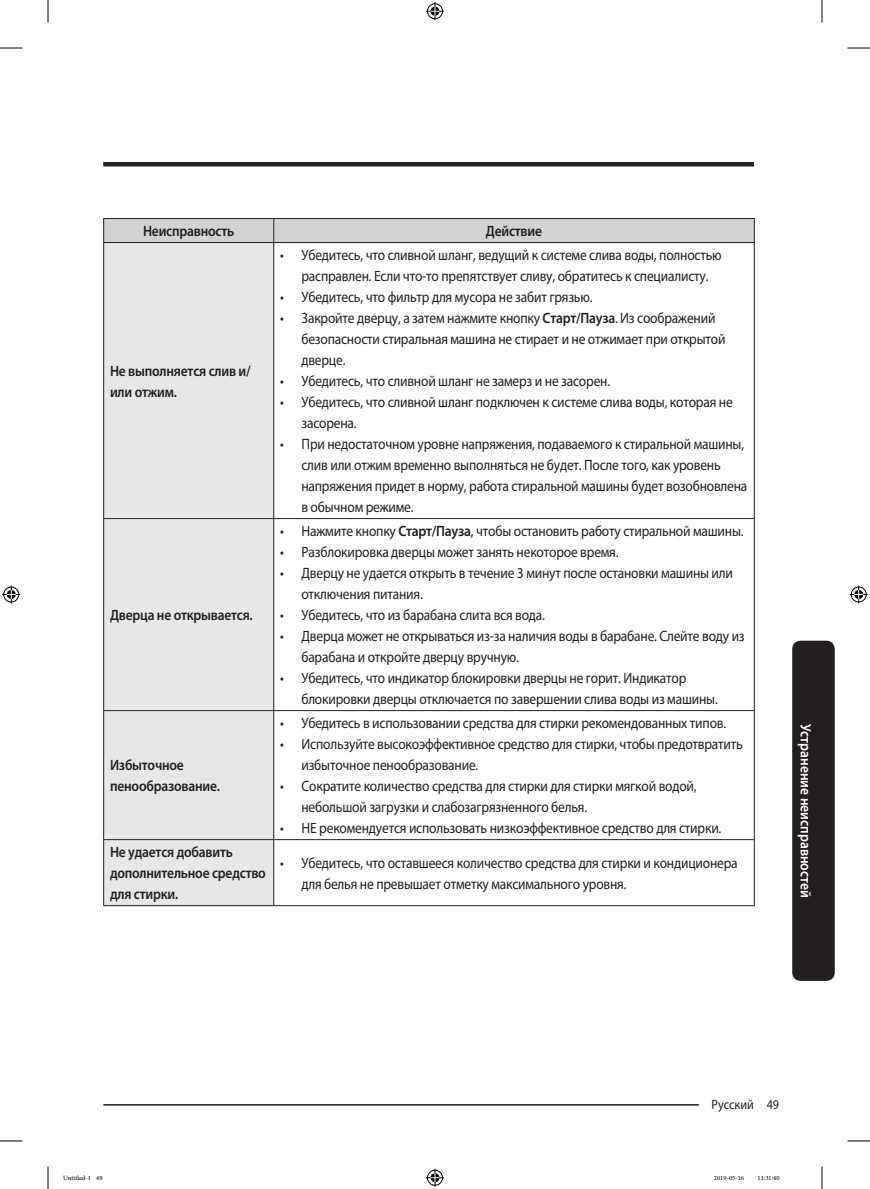
<style>
.page{position:relative;width:870px;height:1189px;background:#fff}
.page>*{position:absolute;margin:0;border:0;box-sizing:border-box;transform-origin:0 0}
.t1{font:15px/21px "Myriad Pro";letter-spacing:-.015em;color:#231f20;scale:.9 1}
.P_Center{font:600 15px/21px "Myriad Pro";letter-spacing:-.015em;color:#231f20;scale:.9 1}
.Sidebar{font:600 15px "Myriad Pro";color:#fff;scale:.9 1}
.t2{font:13.5px "Myriad Pro";color:#231f20;scale:.9 1}
.t3{font:9px "Adobe Arabic";color:#000}
.s1{font-weight:600}
</style>
<div class="page">
<hr style="left:103px;top:162px;width:651px;height:4px;background:#231f20">
<hr style="left:103px;top:1104px;width:651px;height:1px;background:#231f20">
<div style="left:699px;top:1096px;width:68px;height:15px;background:#fff"></div>
<div style="left:792px;top:641px;width:43px;height:340px;background:#231f20;border-radius:9px"></div>
<div style="left:104px;top:243px;width:169px;height:662px;background:#e6e7e9"></div>
<div style="left:103px;top:218px;width:652px;height:24px;background:#d1d2d4"></div>
<hr style="left:103px;top:242px;width:171px;height:1px;background:#231f20">
<hr style="left:103px;top:243px;width:1px;height:275px;background:#231f20">
<hr style="left:274px;top:242px;width:481px;height:1px;background:#231f20">
<hr style="left:273px;top:243px;width:1px;height:275px;background:#231f20">
<hr style="left:754px;top:243px;width:1px;height:275px;background:#231f20">
<hr style="left:103px;top:518px;width:171px;height:1px;background:#231f20">
<hr style="left:103px;top:519px;width:1px;height:191px;background:#231f20">
<hr style="left:274px;top:518px;width:481px;height:1px;background:#231f20">
<hr style="left:273px;top:519px;width:1px;height:191px;background:#231f20">
<hr style="left:754px;top:519px;width:1px;height:191px;background:#231f20">
<hr style="left:103px;top:710px;width:171px;height:1px;background:#231f20">
<hr style="left:103px;top:711px;width:1px;height:128px;background:#231f20">
<hr style="left:274px;top:710px;width:481px;height:1px;background:#231f20">
<hr style="left:273px;top:711px;width:1px;height:128px;background:#231f20">
<hr style="left:754px;top:711px;width:1px;height:128px;background:#231f20">
<hr style="left:103px;top:839px;width:171px;height:1px;background:#231f20">
<hr style="left:103px;top:840px;width:1px;height:65px;background:#231f20">
<hr style="left:274px;top:839px;width:481px;height:1px;background:#231f20">
<hr style="left:273px;top:840px;width:1px;height:65px;background:#231f20">
<hr style="left:754px;top:840px;width:1px;height:65px;background:#231f20">
<hr style="left:103px;top:905px;width:171px;height:1px;background:#231f20">
<hr style="left:274px;top:905px;width:481px;height:1px;background:#231f20">
<svg style="left:0;top:48px;width:22px;height:1px"></svg>
<svg style="left:847px;top:48px;width:23px;height:1px"></svg>
<svg style="left:0;top:1141px;width:22px;height:1px"></svg>
<svg style="left:847px;top:1141px;width:23px;height:1px"></svg>
<svg style="left:48px;top:0;width:1px;height:23px"></svg>
<svg style="left:48px;top:1166px;width:1px;height:23px"></svg>
<svg style="left:822px;top:0;width:1px;height:23px"></svg>
<svg style="left:822px;top:1166px;width:1px;height:23px"></svg>
<svg style="left:426px;top:2px;width:18px;height:18px"></svg>
<svg style="left:426px;top:1169px;width:18px;height:18px"></svg>
<svg style="left:2px;top:585px;width:18px;height:18px"></svg>
<svg style="left:850px;top:585px;width:18px;height:18px"></svg>
<p class="P_Center" style="left:143px;top:220px;width:103px">Неисправность</p>
<p class="P_Center" style="left:486px;top:220px;width:64px">Действие</p>
<p class="P_Center" style="left:110px;top:360px;width:158px">Не выполняется слив и/ или отжим.</p>
<p class="P_Center" style="left:110px;top:604px;width:160px">Дверца не открывается.</p>
<p class="P_Center" style="left:110px;top:754px;width:124px">Избыточное пенообразование.</p>
<p class="t1" style="left:280px;top:244px;width:492px;text-align:center">• Убедитесь, что сливной шланг, ведущий к системе слива воды, полностью расправлен. Если что-то препятствует сливу, обратитесь к специалисту.</p>
<p class="t1" style="left:280px;top:286px;width:349px">• Убедитесь, что фильтр для мусора не забит грязью.</p>
<p class="t1" style="left:301px;top:307px;width:473px;text-indent:-21px">• Закройте дверцу, а затем нажмите кнопку <span class="s1">Старт/Пауза</span>. Из соображений безопасности стиральная машина не стирает и не отжимает при открытой дверце.</p>
<p class="t1" style="left:280px;top:370px;width:368px">• Убедитесь, что сливной шланг не замерз и не засорен.</p>
<p class="t1" style="left:301px;top:391px;width:481px;text-indent:-21px">• Убедитесь, что сливной шланг подключен к системе слива воды, которая не засорена.</p>
<p class="t1" style="left:301px;top:433px;width:497px;text-indent:-21px">• При недостаточном уровне напряжения, подаваемого к стиральной машины, слив или отжим временно выполняться не будет. После того, как уровень напряжения придет в норму, работа стиральной машины будет возобновлена в обычном режиме.</p>
<p class="t1" style="left:280px;top:520px;width:516px">• Нажмите кнопку <span class="s1">Старт/Пауза</span>, чтобы остановить работу стиральной машины.</p>
<p class="t1" style="left:280px;top:541px;width:378px">• Разблокировка дверцы может занять некоторое время.</p>
<p class="t1" style="left:301px;top:562px;width:481px;text-indent:-21px">• Дверцу не удается открыть в течение 3 минут после остановки машины или отключения питания.</p>
<p class="t1" style="left:280px;top:604px;width:296px">• Убедитесь, что из барабана слита вся вода.</p>
<p class="t1" style="left:301px;top:625px;width:494px;text-indent:-21px">• Дверца может не открываться из-за наличия воды в барабане. Слейте воду из барабана и откройте дверцу вручную.</p>
<p class="t1" style="left:301px;top:667px;width:464px;text-indent:-21px">• Убедитесь, что индикатор блокировки дверцы не горит. Индикатор блокировки дверцы отключается по завершении слива воды из машины.</p>
<p class="t1" style="left:280px;top:712px;width:497px">• Убедитесь в использовании средства для стирки рекомендованных типов.</p>
<p class="t1" style="left:301px;top:733px;width:492px;text-indent:-21px">• Используйте высокоэффективное средство для стирки, чтобы предотвратить избыточное пенообразование.</p>
<p class="t1" style="left:301px;top:775px;width:441px;text-indent:-21px">• Сократите количество средства для стирки для стирки мягкой водой, небольшой загрузки и слабозагрязненного белья.</p>
<p class="t1" style="left:280px;top:817px;width:492px">• НЕ рекомендуется использовать низкоэффективное средство для стирки.</p>
<p class="P_Center" style="left:110px;top:841px;width:175px">Не удается добавить дополнительное средство для стирки.</p>
<p class="t1" style="left:301px;top:852px;width:486px;text-indent:-21px">• Убедитесь, что оставшееся количество средства для стирки и кондиционера для белья не превышает отметку максимального уровня.</p>
<p class="Sidebar" style="left:815px;top:724px;width:195px;rotate:90deg">Устранение неисправностей</p>
<p class="t2" style="left:711px;top:1096px;width:77px">Русский 49</p>
<p class="t3" style="left:63px;top:1171px;width:41px">Untitled-1 49</p>
<p class="t3" style="left:714px;top:1171px;width:32px">2019-05-16</p>
<p class="t3" style="left:757px;top:1171px;width:24px">11:31:40</p>
</div>
